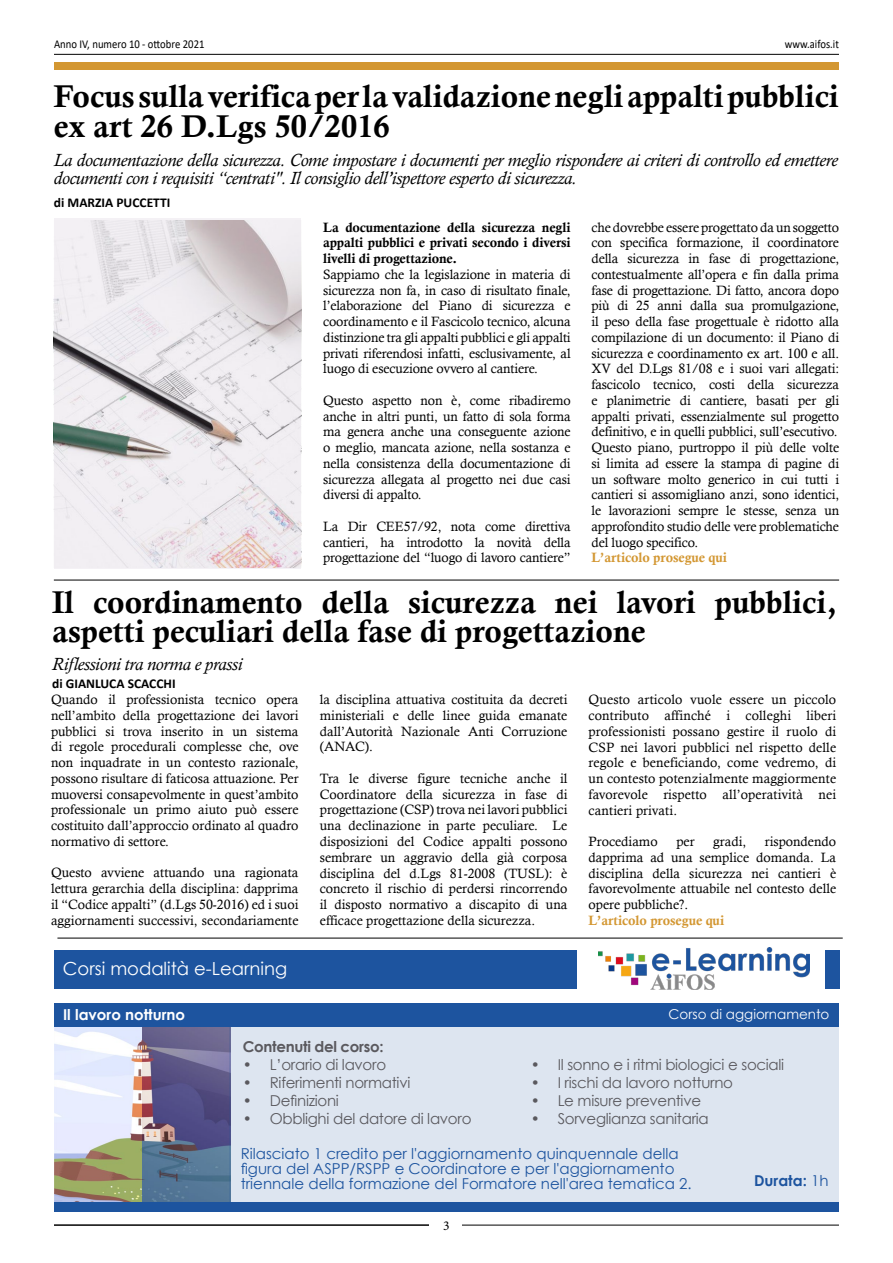
<style>
.page{position:relative;width:893px;height:1263px;background:#fff}
.page>*{position:absolute;margin:0;border:0;box-sizing:border-box;transform-origin:0 0}
.t1{font:31.5px/30px "Calis MT Bol";color:#000}
.t2{font:italic 18px/18px "Calisto";letter-spacing:-.01em;color:#000}
.t3{font:18px "Century Gothic";color:#fff}
.t4{font:15px "Century Gothic";letter-spacing:-.02em;color:#5a595e}
.t5{font:15px/15px "Century Gothic";color:#1d549f}
.t6{font:700 15px "Century Gothic";letter-spacing:-.02em;color:#5a595e}
.t7{font:700 15px "Century Gothic";color:#fff}
.t8{font:700 15px "Century Gothic";color:#1d549f}
.t9{font:13.5px/15.8px "Calisto";letter-spacing:-.01em;color:#000;text-align:justify}
.t10{font:13.5px/15.8px "Calis MT Bol";letter-spacing:-.01em;color:#000;text-align:justify}
.t11{font:13.5px "Calis MT Bol";letter-spacing:-.005em;color:#d39732}
.t12{font:700 13.5px "Calibri";color:#000}
.t13{font:13.5px "Century Gothic";color:#fff}
.t14{font:13.5px "Minion Pro";color:#000}
.t15{font:12px "Calibri";color:#000;scale:.89 1}
.s1{font-weight:400}
</style>
<div class="page">
<hr style="left:461px;top:1225px;width:378px;height:1px;background:#000">
<hr style="left:54px;top:54px;width:785px;height:1px;background:#000">
<div style="left:54px;top:63px;width:785px;height:7px;background:#d39732"></div>
<img style="left:54px;top:1027px;width:176px;height:175px">
<hr style="left:54px;top:1225px;width:378px;height:1px;background:#000">
<div style="left:429px;top:1214px;width:33px;height:24px;background:#fff"></div>
<hr style="left:54px;top:580px;width:785px;height:1px;background:#000">
<hr style="left:57px;top:938px;width:786px;height:1px;background:#000">
<div style="left:54px;top:950px;width:523px;height:39px;background:#1d549f"></div>
<div style="left:825px;top:950px;width:14px;height:39px;background:#1d549f"></div>
<img style="left:598px;top:947px;width:212px;height:43px">
<div style="left:230px;top:1024px;width:609px;height:181px;background:#dde5f0"></div>
<div style="left:54px;top:1003px;width:785px;height:24px;background:#1d549f"></div>
<div style="left:54px;top:1202px;width:785px;height:9px;background:#1d549f"></div>
<svg style="left:54px;top:219px;width:247px;height:350px;fill:#efecf0"></svg>
<p class="t15" style="left:54px;top:36px;width:171px">Anno IV, numero 10 - ottobre 2021</p>
<p class="t15" style="left:785px;top:36px;width:62px">www.aifos.it</p>
<h1 class="t1" style="left:54px;top:81px;width:786px">Focus sulla verifica per la validazione negli appalti pubblici ex art 26 D.Lgs 50/2016</h1>
<h2 class="t2" style="left:54px;top:151px;width:785px">La documentazione della sicurezza. Come impostare i documenti per meglio rispondere ai criteri di controllo ed emettere documenti con i requisiti “centrati". Il consiglio dell’ispettore esperto di sicurezza.</h2>
<p class="t9" style="left:591px;top:219px;width:249px;text-align:left">che dovrebbe essere progettato da un soggetto con specifica formazione, il coordinatore della sicurezza in fase di progettazione, contestualmente all’opera e fin dalla prima fase di progettazione. Di fatto, ancora dopo più di 25 anni dalla sua promulgazione, il peso della fase progettuale è ridotto alla compilazione di un documento: il Piano di sicurezza e coordinamento ex art. 100 e all.<br>XV del D.Lgs 81/08 e i suoi vari allegati: fascicolo tecnico, costi della sicurezza e planimetrie di cantiere, basati per gli appalti privati, essenzialmente sul progetto definitivo, e in quelli pubblici, sull’esecutivo.<br>Questo piano, purtroppo il più delle volte si limita ad essere la stampa di pagine di un software molto generico in cui tutti i cantieri si assomigliano anzi, sono identici, le lavorazioni sempre le stesse, senza un approfondito studio delle vere problematiche del luogo specifico.</p>
<p class="t11" style="left:591px;top:550px;width:137px">L’articolo prosegue qui</p>
<p class="t12" style="left:54px;top:193px;width:118px">di MARZIA PUCCETTI</p>
<p class="t10" style="left:323px;top:219px;width:249px">La documentazione della sicurezza negli appalti pubblici e privati secondo i diversi livelli di progettazione.</p>
<p class="t9" style="left:323px;top:266px;width:249px">Sappiamo che la legislazione in materia di sicurezza non fa, in caso di risultato finale, l’elaborazione del Piano di sicurezza e coordinamento e il Fascicolo tecnico, alcuna distinzione tra gli appalti pubblici e gli appalti privati riferendosi infatti, esclusivamente, al luogo di esecuzione ovvero al cantiere.</p>
<p class="t9" style="left:323px;top:392px;width:249px">Questo aspetto non è, come ribadiremo anche in altri punti, un fatto di sola forma ma genera anche una conseguente azione o meglio, mancata azione, nella sostanza e nella consistenza della documentazione di sicurezza allegata al progetto nei due casi diversi di appalto.</p>
<p class="t9" style="left:323px;top:518px;width:249px">La Dir CEE57/92, nota come direttiva cantieri, ha introdotto la novità della progettazione del “luogo di lavoro cantiere”</p>
<h1 class="t1" style="left:52px;top:588px;width:786px;line-height:28.5px">Il coordinamento della sicurezza nei lavori pubblici, aspetti peculiari della fase di progettazione</h1>
<h2 class="t2" style="left:52px;top:655px;width:192px">Riflessioni tra norma e prassi</h2>
<p class="t12" style="left:52px;top:674px;width:125px">di GIANLUCA SCACCHI</p>
<p class="t9" style="left:51px;top:691px;width:249px">Quando il professionista tecnico opera nell’ambito della progettazione dei lavori pubblici si trova inserito in un sistema di regole procedurali complesse che, ove non inquadrate in un contesto razionale, possono risultare di faticosa attuazione. Per muoversi consapevolmente in quest’ambito professionale un primo aiuto può essere costituito dall’approccio ordinato al quadro normativo di settore.</p>
<p class="t9" style="left:51px;top:865px;width:249px">Questo avviene attuando una ragionata lettura gerarchia della disciplina: dapprima il “Codice appalti” (d.Lgs 50-2016) ed i suoi aggiornamenti successivi, secondariamente</p>
<h2 class="t3" style="left:63px;top:956px;width:226px">Corsi modalità e-Learning</h2>
<p class="t9" style="left:320px;top:691px;width:249px">la disciplina attuativa costituita da decreti ministeriali e delle linee guida emanate dall’Autorità Nazionale Anti Corruzione (ANAC).</p>
<p class="t9" style="left:320px;top:770px;width:249px">Tra le diverse figure tecniche anche il Coordinatore della sicurezza in fase di progettazione (CSP) trova nei lavori pubblici una declinazione in parte peculiare. Le disposizioni del Codice appalti possono sembrare un aggravio della già corposa disciplina del d.Lgs 81-2008 (TUSL): è concreto il rischio di perdersi rincorrendo il disposto normativo a discapito di una efficace progettazione della sicurezza.</p>
<p class="t9" style="left:589px;top:692px;width:249px">Questo articolo vuole essere un piccolo contributo affinché i colleghi liberi professionisti possano gestire il ruolo di CSP nei lavori pubblici nel rispetto delle regole e beneficiando, come vedremo, di un contesto potenzialmente maggiormente favorevole rispetto all’operatività nei cantieri privati.</p>
<p class="t9" style="left:589px;top:833px;width:71px">Procediamo</p>
<p class="t9" style="left:676px;top:833px;width:20px">per</p>
<p class="t9" style="left:713px;top:833px;width:35px">gradi,</p>
<p class="t9" style="left:589px;top:833px;width:249px;text-indent:176px">rispondendo dapprima ad una semplice domanda. La disciplina della sicurezza nei cantieri è favorevolmente attuabile nel contesto delle opere pubbliche?.</p>
<p class="t11" style="left:589px;top:912px;width:137px">L’articolo prosegue qui</p>
<p class="t7" style="left:63px;top:1003px;width:124px">Il lavoro notturno</p>
<p class="t13" style="left:668px;top:1005px;width:162px">Corso di aggiornamento</p>
<p class="t6" style="left:243px;top:1035px;width:142px">Contenuti del corso:</p>
<p class="t4" style="left:243px;top:1054px;width:145px">• L’orario di lavoro</p>
<p class="t4" style="left:243px;top:1072px;width:169px">• Riferimenti normativi</p>
<p class="t4" style="left:243px;top:1090px;width:98px">• Definizioni</p>
<p class="t4" style="left:243px;top:1108px;width:230px">• Obblighi del datore di lavoro</p>
<p class="t4" style="left:531px;top:1054px;width:255px">• Il sonno e i ritmi biologici e sociali</p>
<p class="t4" style="left:531px;top:1072px;width:204px">• I rischi da lavoro notturno</p>
<p class="t4" style="left:531px;top:1090px;width:172px">• Le misure preventive</p>
<p class="t4" style="left:531px;top:1108px;width:180px">• Sorveglianza sanitaria</p>
<p class="t5" style="left:241px;top:1145px;width:452px">Rilasciato 1 credito per l'aggiornamento quinquennale della figura del ASPP/RSPP e Coordinatore e per l'aggiornamento triennale della formazione del Formatore nell'area tematica 2.</p>
<p class="t14" style="left:443px;top:1216px;width:8px">3</p>
<p class="t8" style="left:754px;top:1169px;width:76px">Durata: <span class="s1">1h</span></p>
</div>
